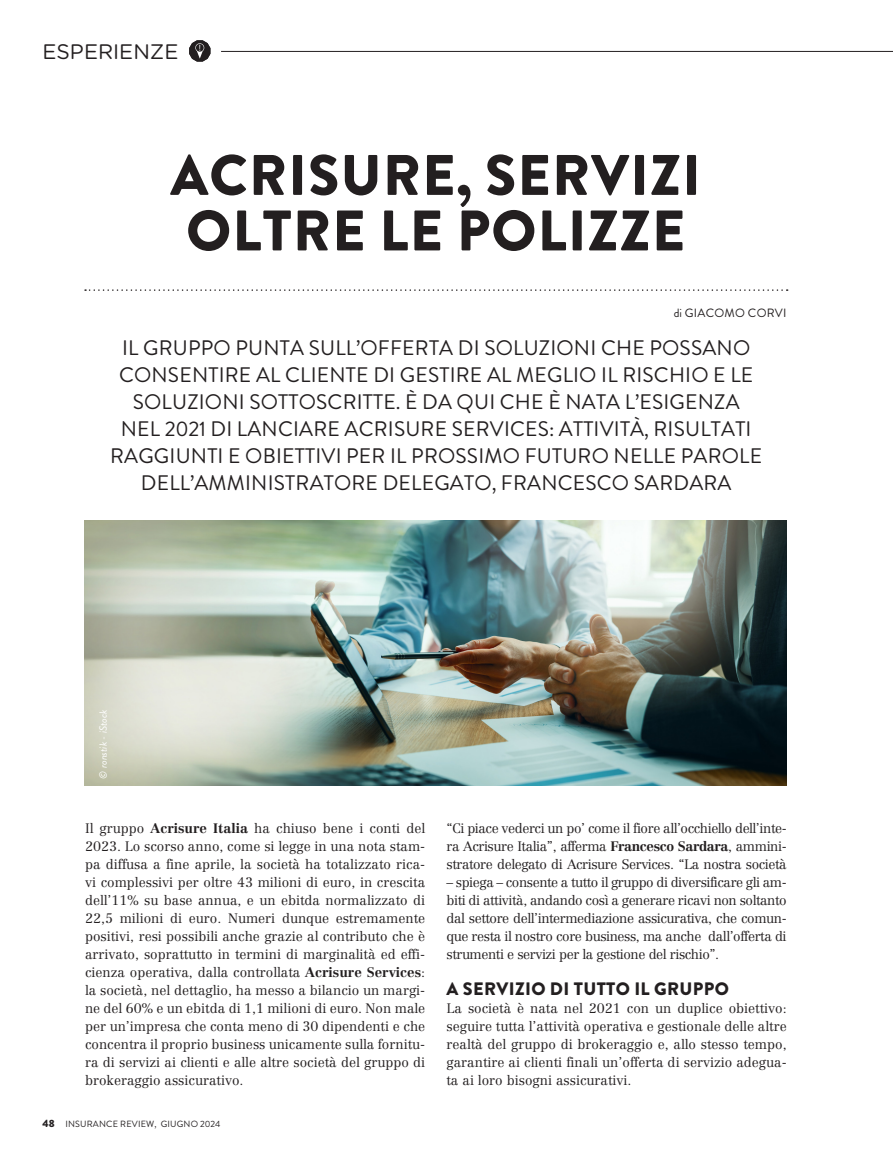
<style>
.page{position:relative;width:893px;height:1170px;background:#fff}
.page>*{position:absolute;margin:0;border:0;box-sizing:border-box;transform-origin:0 0}
.t1{font:900 57px/55.5px "Brandon Grotesque";letter-spacing:.02em;color:#231f20}
.t2{font:21px/27px "Brandon Grotesque";letter-spacing:.01em;color:#231f20;text-align:center}
.t3{font:21px "Gotham Rounded";color:#231f20}
.t4{font:900 18px "Brandon Grotesque";letter-spacing:.02em;color:#231f20}
.t5{font:300 13.5px/18px "Centennial LT Std";letter-spacing:-.015em;color:#231f20;text-align:justify}
.t6{font:12px "Brandon Grotesque";letter-spacing:.02em;color:#231f20}
.t7{font:italic 10.5px "Brandon Grotesque";color:#fff}
.t8{font:9px "Brandon Grotesque";letter-spacing:.02em;color:#231f20}
.s1{font-weight:700}
.s2{font-weight:900;font-size:10.5px}
</style>
<div class="page">
<svg style="left:85px;top:289px;width:703px;height:2px"></svg>
<img style="left:85px;top:520px;width:701px;height:265px">
<svg style="left:189px;top:40px;width:21px;height:22px"></svg>
<hr style="left:221px;top:51px;width:672px;height:1px;background:#231f20">
<p class="t3" style="left:43px;top:37px;width:137px">ESPERIENZE</p>
<p class="t1" style="left:170px;top:148px;width:532px">ACRISURE, SERVIZI<br>OLTRE LE POLIZZE</p>
<p class="t6" style="left:674px;top:304px;width:114px">di GIACOMO CORVI</p>
<p class="t2" style="left:110px;top:335px;width:654px">IL GRUPPO PUNTA SULL’OFFERTA DI SOLUZIONI CHE POSSANO CONSENTIRE AL CLIENTE DI GESTIRE AL MEGLIO IL RISCHIO E LE SOLUZIONI SOTTOSCRITTE. È DA QUI CHE È NATA L’ESIGENZA<br>NEL 2021 DI LANCIARE ACRISURE SERVICES: ATTIVITÀ, RISULTATI RAGGIUNTI E OBIETTIVI PER IL PROSSIMO FUTURO NELLE PAROLE DELL’AMMINISTRATORE DELEGATO, FRANCESCO SARDARA</p>
<p class="t7" style="left:96px;top:778px;width:71px;rotate:-90deg">© ronstik - iStock</p>
<p class="t5" style="left:85px;top:819px;width:342px">Il gruppo <span class="s1">Acrisure Italia</span> ha chiuso bene i conti del 2023. Lo scorso anno, come si legge in una nota stam&shy;pa diffusa a fine aprile, la società ha totalizzato rica&shy;vi complessivi per oltre 43 milioni di euro, in crescita dell’11% su base annua, e un ebitda normalizzato di 22,5 milioni di euro. Numeri dunque estremamente positivi, resi possibili anche grazie al contributo che è arrivato, soprattutto in termini di marginalità ed effi&shy;cienza operativa, dalla controllata <span class="s1">Acrisure Services</span>: la società, nel dettaglio, ha messo a bilancio un margi&shy;ne del 60% e un ebitda di 1,1 milioni di euro. Non male per un’impresa che conta meno di 30 dipendenti e che concentra il proprio business unicamente sulla fornitu&shy;ra di servizi ai clienti e alle altre società del gruppo di brokeraggio assicurativo.</p>
<p class="t5" style="left:446px;top:819px;width:342px">“Ci piace vederci un po’ come il fiore all’occhiello dell’inte&shy;ra Acrisure Italia”, afferma <span class="s1">Francesco Sardara</span>, ammini&shy;stratore delegato di Acrisure Services. “La nostra società</p>
<p class="t5" style="left:446px;top:873px;width:342px">– spiega – consente a tutto il gruppo di diversificare gli am&shy;biti di attività, andando così a generare ricavi non soltanto dal settore dell’intermediazione assicurativa, che comun&shy;que resta il nostro core business, ma anche dall’offerta di strumenti e servizi per la gestione del rischio”.</p>
<p class="t4" style="left:447px;top:975px;width:284px">A SERVIZIO DI TUTTO IL GRUPPO</p>
<p class="t5" style="left:446px;top:999px;width:342px">La società è nata nel 2021 con un duplice obiettivo: seguire tutta l’attività operativa e gestionale delle altre realtà del gruppo di brokeraggio e, allo stesso tempo, garantire ai clienti finali un’offerta di servizio adegua&shy;ta ai loro bisogni assicurativi.</p>
<p class="t8" style="left:43px;top:1117px;width:179px"><span class="s2">48</span> INSURANCE REVIEW, GIUGNO 2024</p>
</div>
